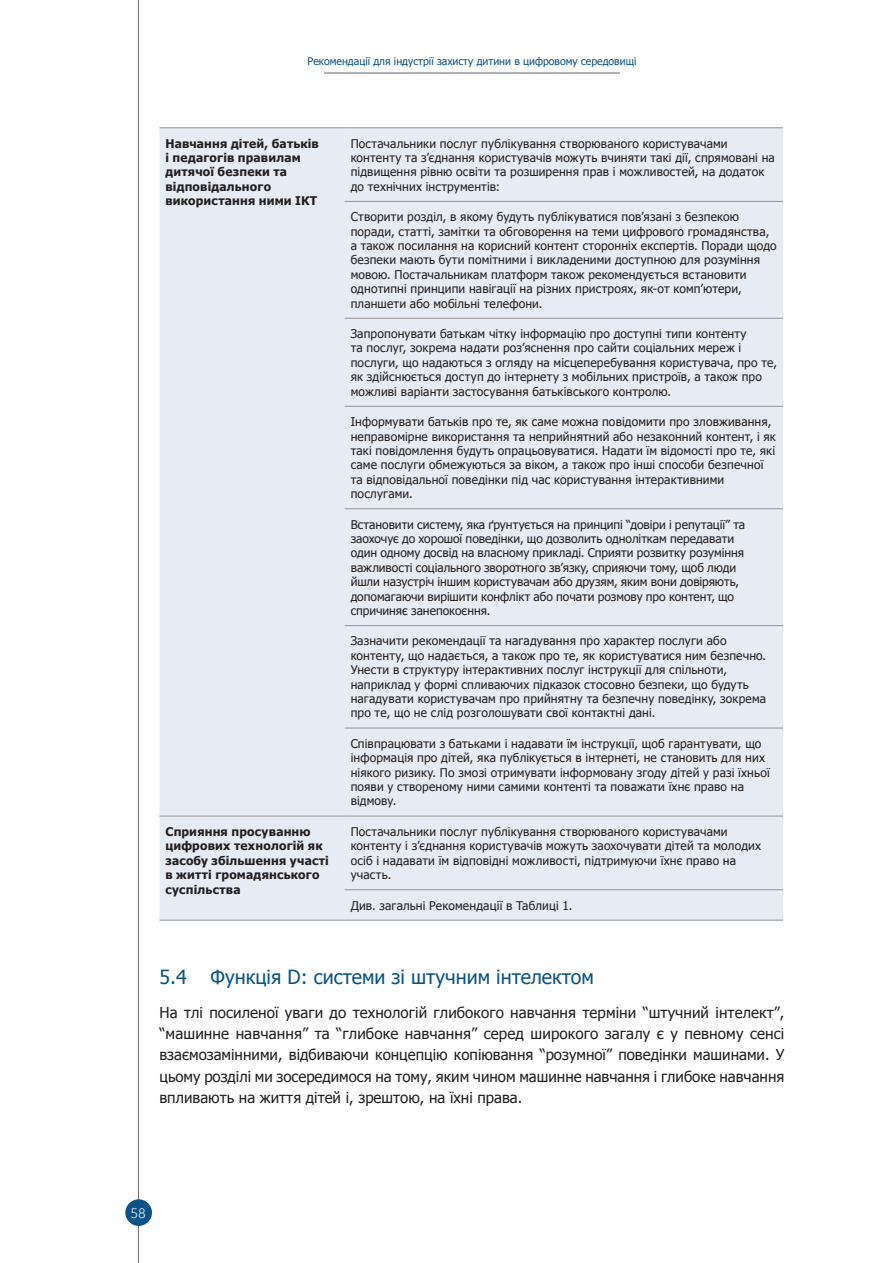
<style>
.page{position:relative;width:893px;height:1263px;background:#fff}
.page>*{position:absolute;margin:0;border:0;box-sizing:border-box;transform-origin:0 0}
.Heading_2{font:19.5px "Tahoma";color:#0a5288}
.t1{font:15px/21.3px "Tahoma";color:#231f20;text-align:justify}
.t2{font:300 13.5px "Avenir Next LT Pro";color:#fff}
.Table_text{font:12px/14.4px "Tahoma";letter-spacing:.01em;color:#231f20}
.Table_text-2{font:700 12px/14.4px "Tahoma";letter-spacing:.015em;color:#231f20}
.t3{font:10.5px "Tahoma";color:#0a5288}
</style>
<div class="page">
<hr style="left:138px;top:0;width:1px;height:1263px;background:#67676a">
<div style="left:125px;top:1199px;width:27px;height:27px;background:#0a5288;border-radius:50%"></div>
<hr style="left:324px;top:73px;width:296px;height:1px;background:#67676a">
<div style="left:159px;top:128px;width:624px;height:792px;background:#e7ebf3"></div>
<hr style="left:159px;top:127px;width:186px;height:1px;background:#939598">
<hr style="left:345px;top:127px;width:438px;height:1px;background:#939598">
<hr style="left:345px;top:201px;width:438px;height:1px;background:#939598">
<hr style="left:345px;top:318px;width:438px;height:1px;background:#939598">
<hr style="left:345px;top:406px;width:438px;height:1px;background:#939598">
<hr style="left:345px;top:508px;width:438px;height:1px;background:#939598">
<hr style="left:345px;top:625px;width:438px;height:1px;background:#939598">
<hr style="left:345px;top:728px;width:438px;height:1px;background:#939598">
<hr style="left:159px;top:816px;width:186px;height:1px;background:#939598">
<hr style="left:345px;top:816px;width:438px;height:1px;background:#939598">
<hr style="left:345px;top:889px;width:438px;height:1px;background:#939598">
<hr style="left:159px;top:920px;width:186px;height:1px;background:#939598">
<hr style="left:345px;top:920px;width:438px;height:1px;background:#939598">
<p class="t3" style="left:308px;top:54px;width:330px">Рекомендації для індустрії захисту дитини в цифровому середовищі</p>
<p class="Table_text-2" style="left:165px;top:135px;width:155px">Навчання дітей, батьків і педагогів правилам дитячої безпеки та відповідального використання ними ІКТ</p>
<p class="Table_text" style="left:351px;top:135px;width:426px">Постачальники послуг публікування створюваного користувачами контенту та з’єднання користувачів можуть вчиняти такі дії, спрямовані на підвищення рівню освіти та розширення прав і можливостей, на додаток до технічних інструментів:</p>
<p class="Table_text" style="left:351px;top:209px;width:427px">Створити розділ, в якому будуть публікуватися пов’язані з безпекою поради, статті, замітки та обговорення на теми цифрового громадянства, а також посилання на корисний контент сторонніх експертів. Поради щодо безпеки мають бути помітними і викладеними доступною для розуміння мовою. Постачальникам платформ також рекомендується встановити однотипні принципи навігації на різних пристроях, як-от комп’ютери, планшети або мобільні телефони.</p>
<p class="Table_text" style="left:351px;top:326px;width:428px">Запропонувати батькам чітку інформацію про доступні типи контенту<br>та послуг, зокрема надати роз’яснення про сайти соціальних мереж і послуги, що надаються з огляду на місцеперебування користувача, про те, як здійснюється доступ до інтернету з мобільних пристроїв, а також про можливі варіанти застосування батьківського контролю.</p>
<p class="Table_text" style="left:351px;top:414px;width:427px">Інформувати батьків про те, як саме можна повідомити про зловживання, неправомірне використання та неприйнятний або незаконний контент, і як такі повідомлення будуть опрацьовуватися. Надати їм відомості про те, які саме послуги обмежуються за віком, а також про інші способи безпечної та відповідальної поведінки під час користування інтерактивними послугами.</p>
<p class="Table_text" style="left:351px;top:516px;width:396px">Встановити систему, яка ґрунтується на принципі “довіри і репутації” та заохочує до хорошої поведінки, що дозволить одноліткам передавати один одному досвід на власному прикладі. Сприяти розвитку розуміння важливості соціального зворотного зв’язку, сприяючи тому, щоб люди йшли назустріч іншим користувачам або друзям, яким вони довіряють, допомагаючи вирішити конфлікт або почати розмову про контент, що спричиняє занепокоєння.</p>
<p class="Table_text" style="left:351px;top:633px;width:417px">Зазначити рекомендації та нагадування про характер послуги або контенту, що надається, а також про те, як користуватися ним безпечно.<br>Унести в структуру інтерактивних послуг інструкції для спільноти, наприклад у формі спливаючих підказок стосовно безпеки, що будуть нагадувати користувачам про прийнятну та безпечну поведінку, зокрема про те, що не слід розголошувати свої контактні дані.</p>
<p class="Table_text" style="left:351px;top:736px;width:421px">Співпрацювати з батьками і надавати їм інструкції, щоб гарантувати, що інформація про дітей, яка публікується в інтернеті, не становить для них ніякого ризику. По змозі отримувати інформовану згоду дітей у разі їхньої появи у створеному ними самими контенті та поважати їхнє право на відмову.</p>
<p class="Table_text-2" style="left:165px;top:824px;width:165px">Сприяння просуванню цифрових технологій як засобу збільшення участі в житті громадянського суспільства</p>
<p class="Table_text" style="left:351px;top:824px;width:412px">Постачальники послуг публікування створюваного користувачами контенту і з’єднання користувачів можуть заохочувати дітей та молодих осіб і надавати їм відповідні можливості, підтримуючи їхнє право на участь.</p>
<p class="Table_text" style="left:351px;top:897px;width:223px">Див. загальні Рекомендації в Таблиці 1.</p>
<h2 class="Heading_2" style="left:159px;top:963px;width:436px">5.4 Функція D: системи зі штучним інтелектом</h2>
<p class="t1" style="left:159px;top:1001px;width:627px">На тлі посиленої уваги до технологій глибокого навчання терміни “штучний інтелект”, “машинне навчання” та “глибоке навчання” серед широкого загалу є у певному сенсі взаємозамінними, відбиваючи концепцію копіювання “розумної” поведінки машинами. У цьому розділі ми зосередимося на тому, яким чином машинне навчання і глибоке навчання впливають на життя дітей і, зрештою, на їхні права.</p>
<p class="t2" style="left:130px;top:1205px;width:17px">58</p>
</div>
